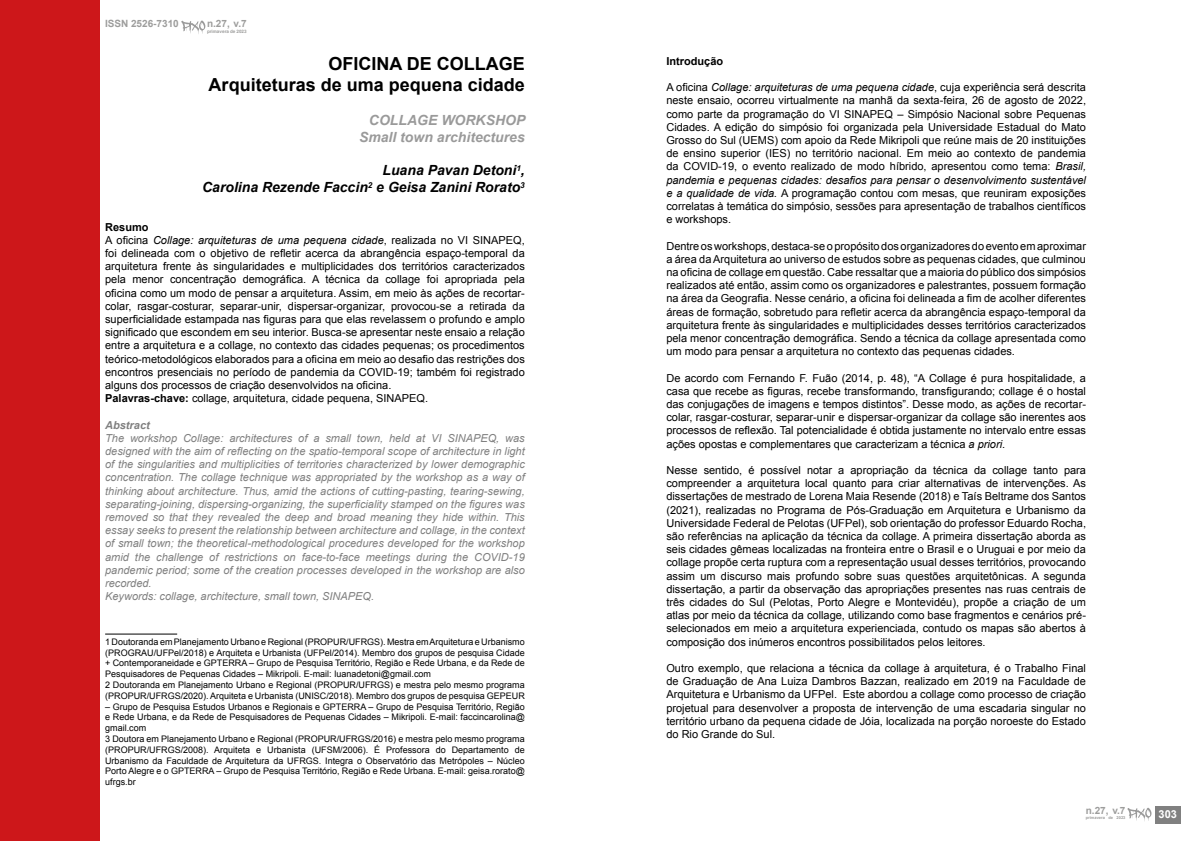
<style>
.page{position:relative;width:1191px;height:842px;background:#fff}
.page>*{position:absolute;margin:0;border:0;box-sizing:border-box;transform-origin:0 0}
.t1{font:700 18px/21.6px "Arial";color:#000;text-align:right}
.t2{font:italic 700 14px/16.8px "Arial";color:#000;text-align:right}
.t3{font:italic 700 14px/16.8px "Arial";color:#9a9a9a;text-align:right}
.t4{font:11px/13.2px "Arial";color:#000;text-align:justify}
.t5{font:italic 11px/13.2px "Arial";color:#808080}
.t6{font:700 11px "Arial";color:#000}
.t7{font:italic 700 11px "Arial";color:#808080}
.t8{font:700 11px "Arial";color:#fff}
.t9{font:700 10px "Arial";color:#9d9d9c}
.t10{font:9px/10.8px "Arial";color:#000}
.t11{font:700 4.6px "Arial";color:#9d9d9c}
.t12{font:700 4px "Arial";color:#9d9d9c}
.s1{font-weight:700}
.s2{font-style:italic}
</style>
<div class="page">
<div style="left:0;top:0;width:99px;height:841px;background:#cd171a"></div>
<hr style="left:105px;top:633px;width:72px;height:1px;background:#000">
<div style="left:1155px;top:806px;width:25px;height:17px;background:#808080"></div>
<svg style="left:1127px;top:808px;width:24px;height:13px"></svg>
<svg style="left:181px;top:21px;width:24px;height:13px"></svg>
<p class="t9" style="left:105px;top:17px;width:75px">ISSN 2526-7310</p>
<p class="t9" style="left:207px;top:17px;width:41px">n.27, v.7</p>
<p class="t11" style="left:207px;top:28px;width:41px">primavera de 2023</p>
<h1 class="t1" style="left:209px;top:53px;width:318px">OFICINA DE COLLAGE<br>Arquiteturas de uma pequena cidade</h1>
<p class="t3" style="left:359px;top:112px;width:168px">COLLAGE WORKSHOP<br>Small town architectures</p>
<p class="t2" style="left:202px;top:163px;width:324px">Luana Pavan Detoni<sup>1</sup>,<br>Carolina Rezende Faccin<sup>2</sup> e Geisa Zanini Rorato<sup>3</sup></p>
<p class="t4" style="left:105px;top:220px;width:421px;text-align:left"><span class="s1">Resumo<br></span>A oficina <span class="s2">Collage: arquiteturas de uma pequena cidade</span>, realizada no VI SINAPEQ, foi delineada com o objetivo de refletir acerca da abrangência espaço-temporal da arquitetura frente às singularidades e multiplicidades dos territórios caracterizados pela menor concentração demográfica. A técnica da collage foi apropriada pela oficina como um modo de pensar a arquitetura. Assim, em meio às ações de recortar&shy;colar, rasgar-costurar, separar-unir, dispersar-organizar, provocou-se a retirada da superficialidade estampada nas figuras para que elas revelassem o profundo e amplo significado que escondem em seu interior. Busca-se apresentar neste ensaio a relação entre a arquitetura e a collage, no contexto das cidades pequenas; os procedimentos teórico-metodológicos elaborados para a oficina em meio ao desafio das restrições dos encontros presenciais no período de pandemia da COVID-19; também foi registrado alguns dos processos de criação desenvolvidos na oficina.<br><span class="s1">Palavras-chave:</span> collage, arquitetura, cidade pequena, SINAPEQ.</p>
<p class="t7" style="left:105px;top:417px;width:46px">Abstract</p>
<p class="t5" style="left:105px;top:431px;width:421px">The workshop Collage: architectures of a small town, held at VI SINAPEQ, was designed with the aim of reflecting on the spatio-temporal scope of architecture in light of the singularities and multiplicities of territories characterized by lower demographic concentration. The collage technique was appropriated by the workshop as a way of thinking about architecture. Thus, amid the actions of cutting-pasting, tearing-sewing, separating-joining, dispersing-organizing, the superficiality stamped on the figures was removed so that they revealed the deep and broad meaning they hide within. This essay seeks to present the relationship between architecture and collage, in the context of small town; the theoretical-methodological procedures developed for the workshop amid the challenge of restrictions on face-to-face meetings during the COVID-19 pandemic period; some of the creation processes developed in the workshop are also recorded.<br>Keywords: collage, architecture, small town, SINAPEQ.</p>
<p class="t10" style="left:105px;top:636px;width:421px">1 Doutoranda em Planejamento Urbano e Regional (PROPUR/UFRGS). Mestra em Arquitetura e Urbanismo (PROGRAU/UFPel/2018) e Arquiteta e Urbanista (UFPel/2014). Membro dos grupos de pesquisa Cidade + Contemporaneidade e GPTERRA – Grupo de Pesquisa Território, Região e Rede Urbana, e da Rede de Pesquisadores de Pequenas Cidades – Mikripoli. E-mail: luanadetoni@gmail.com<br>2 Doutoranda em Planejamento Urbano e Regional (PROPUR/UFRGS) e mestra pelo mesmo programa (PROPUR/UFRGS/2020). Arquiteta e Urbanista (UNISC/2018). Membro dos grupos de pesquisa GEPEUR</p>
<p class="t10" style="left:105px;top:701px;width:421px">– Grupo de Pesquisa Estudos Urbanos e Regionais e GPTERRA – Grupo de Pesquisa Território, Região e Rede Urbana, e da Rede de Pesquisadores de Pequenas Cidades – Mikripoli. E-mail: faccincarolina@ gmail.com<br>3 Doutora em Planejamento Urbano e Regional (PROPUR/UFRGS/2016) e mestra pelo mesmo programa (PROPUR/UFRGS/2008). Arquiteta e Urbanista (UFSM/2006). É Professora do Departamento de Urbanismo da Faculdade de Arquitetura da UFRGS. Integra o Observatório das Metrópoles – Núcleo Porto Alegre e o GPTERRA – Grupo de Pesquisa Território, Região e Rede Urbana. E-mail: geisa.rorato@ ufrgs.br</p>
<p class="t6" style="left:666px;top:54px;width:58px">Introdução</p>
<p class="t4" style="left:666px;top:81px;width:421px">A oficina <span class="s2">Collage: arquiteturas de uma pequena cidade</span>, cuja experiência será descrita neste ensaio, ocorreu virtualmente na manhã da sexta-feira, 26 de agosto de 2022, como parte da programação do VI SINAPEQ – Simpósio Nacional sobre Pequenas Cidades. A edição do simpósio foi organizada pela Universidade Estadual do Mato Grosso do Sul (UEMS) com apoio da Rede Mikripoli que reúne mais de 20 instituições de ensino superior (IES) no território nacional. Em meio ao contexto de pandemia da COVID-19, o evento realizado de modo híbrido, apresentou como tema: <span class="s2">Brasil, pandemia e pequenas cidades: desafios para pensar o desenvolvimento sustentável e a qualidade de vida.</span> A programação contou com mesas, que reuniram exposições correlatas à temática do simpósio, sessões para apresentação de trabalhos científicos e workshops.</p>
<p class="t4" style="left:666px;top:239px;width:421px">Dentre os workshops, destaca-se o propósito dos organizadores do evento em aproximar a área da Arquitetura ao universo de estudos sobre as pequenas cidades, que culminou na oficina de collage em questão. Cabe ressaltar que a maioria do público dos simpósios realizados até então, assim como os organizadores e palestrantes, possuem formação na área da Geografia. Nesse cenário, a oficina foi delineada a fim de acolher diferentes áreas de formação, sobretudo para refletir acerca da abrangência espaço-temporal da arquitetura frente às singularidades e multiplicidades desses territórios caracterizados pela menor concentração demográfica. Sendo a técnica da collage apresentada como um modo para pensar a arquitetura no contexto das pequenas cidades.</p>
<p class="t4" style="left:666px;top:371px;width:421px">De acordo com Fernando F. Fuão (2014, p. 48), “A Collage é pura hospitalidade, a casa que recebe as figuras, recebe transformando, transfigurando; collage é o hostal das conjugações de imagens e tempos distintos”. Desse modo, as ações de recortar&shy;colar, rasgar-costurar, separar-unir e dispersar-organizar da collage são inerentes aos processos de reflexão. Tal potencialidade é obtida justamente no intervalo entre essas ações opostas e complementares que caracterizam a técnica <span class="s2">a priori</span>.</p>
<p class="t4" style="left:666px;top:464px;width:421px">Nesse sentido, é possível notar a apropriação da técnica da collage tanto para compreender a arquitetura local quanto para criar alternativas de intervenções. As dissertações de mestrado de Lorena Maia Resende (2018) e Taís Beltrame dos Santos (2021), realizadas no Programa de Pós-Graduação em Arquitetura e Urbanismo da Universidade Federal de Pelotas (UFPel), sob orientação do professor Eduardo Rocha, são referências na aplicação da técnica da collage. A primeira dissertação aborda as seis cidades gêmeas localizadas na fronteira entre o Brasil e o Uruguai e por meio da collage propõe certa ruptura com a representação usual desses territórios, provocando assim um discurso mais profundo sobre suas questões arquitetônicas. A segunda dissertação, a partir da observação das apropriações presentes nas ruas centrais de três cidades do Sul (Pelotas, Porto Alegre e Montevidéu), propõe a criação de um atlas por meio da técnica da collage, utilizando como base fragmentos e cenários pré&shy;selecionados em meio a arquitetura experienciada, contudo os mapas são abertos à composição dos inúmeros encontros possibilitados pelos leitores.</p>
<p class="t4" style="left:666px;top:662px;width:421px">Outro exemplo, que relaciona a técnica da collage à arquitetura, é o Trabalho Final de Graduação de Ana Luiza Dambros Bazzan, realizado em 2019 na Faculdade de Arquitetura e Urbanismo da UFPel. Este abordou a collage como processo de criação projetual para desenvolver a proposta de intervenção de uma escadaria singular no território urbano da pequena cidade de Jóia, localizada na porção noroeste do Estado do Rio Grande do Sul.</p>
<p class="t9" style="left:1085px;top:804px;width:41px">n.27, v.7</p>
<p class="t12" style="left:1085px;top:815px;width:41px">primavera de 2023</p>
<p class="t8" style="left:1158px;top:807px;width:20px">303</p>
</div>
